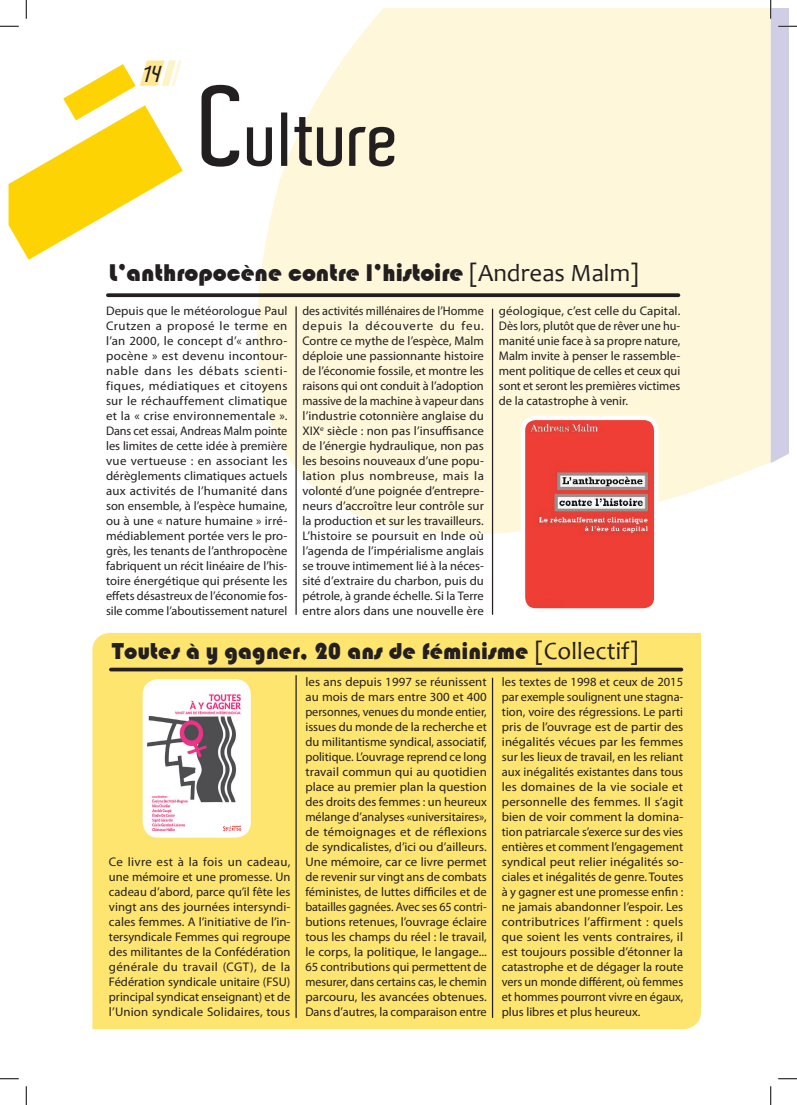
<style>
.page{position:relative;width:797px;height:1105px;background:#fff}
.page>*{position:absolute;margin:0;border:0;box-sizing:border-box;transform-origin:0 0}
.t1{font:600 73.62px "Aldo";color:#231f20}
.t2{font:24.88px "Bauhaus 93";color:#231f20}
.t3{font:23.75px "Bauhaus 93";color:#231f20}
.t4{font:italic 600 22.5px "Aldo";color:#231f20}
.t5{font:12.5px/15px "Myriad Pro";color:#231f20;text-align:justify}
.s1{font-size:110.38px}
.s2{font-family:"Candara"}
.s3{font-family:"Candara";font-size:24.88px}
</style>
<div class="page">
<svg style="left:131px;top:9px;width:639px;height:624px;fill:#fef7d9"></svg>
<div style="left:92px;top:633px;width:609px;height:396px;background:#fee570"></div>
<svg style="left:9px;top:61px;width:174px;height:199px"></svg>
<svg style="left:108px;top:293px;width:570px;height:4px;background:#34302f"></svg>
<hr style="left:111px;top:668px;width:570px;height:3px;background:#231f20">
<hr style="left:295px;top:307px;width:2px;height:307px;background:#231f20">
<hr style="left:492px;top:309px;width:1px;height:305px;background:#231f20">
<hr style="left:295px;top:676px;width:2px;height:341px;background:#231f20">
<hr style="left:492px;top:678px;width:1px;height:339px;background:#231f20">
<img style="left:523px;top:418px;width:133px;height:192px">
<div style="left:520px;top:416px;width:138px;height:197px;border:4px solid #fff;border-radius:13px"></div>
<img style="left:144px;top:681px;width:103px;height:155px">
<div style="left:143px;top:679px;width:108px;height:159px;border:4px solid #fff;border-radius:13px"></div>
<svg style="left:0;top:25px;width:19px;height:2px"></svg>
<svg style="left:0;top:1078px;width:19px;height:1px"></svg>
<svg style="left:778px;top:1078px;width:19px;height:1px"></svg>
<svg style="left:25px;top:0;width:2px;height:19px"></svg>
<svg style="left:25px;top:1086px;width:2px;height:19px"></svg>
<svg style="left:770px;top:0;width:27px;height:463px"></svg>
<svg style="left:770px;top:1086px;width:1px;height:19px"></svg>
<h3 class="t4" style="left:141px;top:61px;width:26px">14</h3>
<h1 class="t1" style="left:201px;top:98px;width:200px"><span class="s1">C</span>ulture</h1>
<h2 class="t2" style="left:109px;top:258px;width:531px">L’anthropocène contre l’histoire <span class="s2">[Andreas Malm]</span></h2>
<p class="t5" style="left:106px;top:303px;width:183px">Depuis que le météorologue Paul Crutzen a proposé le terme en l’an 2000, le concept d’« anthro&shy;pocène » est devenu incontour&shy;nable dans les débats scienti&shy;fiques, médiatiques et citoyens sur le réchauffement climatique et la « crise environnementale ».<br>Dans cet essai, Andreas Malm pointe les limites de cette idée à première vue vertueuse : en associant les dérèglements climatiques actuels aux activités de l’humanité dans son ensemble, à l’espèce humaine, ou à une « nature humaine » irré&shy;médiablement portée vers le pro&shy;grès, les tenants de l’anthropocène fabriquent un récit linéaire de l’his&shy;toire énergétique qui présente les effets désastreux de l’économie fos&shy;sile comme l’aboutissement naturel</p>
<p class="t5" style="left:302px;top:303px;width:183px">des activités millénaires de l’Homme depuis la découverte du feu.<br>Contre ce mythe de l’espèce, Malm déploie une passionnante histoire de l’économie fossile, et montre les raisons qui ont conduit à l’adoption massive de la machine à vapeur dans l’industrie cotonnière anglaise du XIX<sup>e</sup> siècle : non pas l’insuffisance de l’énergie hydraulique, non pas les besoins nouveaux d’une popu&shy;lation plus nombreuse, mais la volonté d’une poignée d’entrepre&shy;neurs d’accroître leur contrôle sur la production et sur les travailleurs.<br>L’histoire se poursuit en Inde où l’agenda de l’impérialisme anglais se trouve intimement lié à la néces&shy;sité d’extraire du charbon, puis du pétrole, à grande échelle. Si la Terre entre alors dans une nouvelle ère</p>
<p class="t5" style="left:499px;top:303px;width:183px">géologique, c’est celle du Capital.<br>Dès lors, plutôt que de rêver une hu&shy;manité unie face à sa propre nature, Malm invite à penser le rassemble&shy;ment politique de celles et ceux qui sont et seront les premières victimes de la catastrophe à venir.</p>
<h3 class="t3" style="left:112px;top:638px;width:528px">Toutes à y gagner, 20 ans de féminisme <span class="s3">[Collectif]</span></h3>
<p class="t5" style="left:109px;top:854px;width:183px">Ce livre est à la fois un cadeau, une mémoire et une promesse. Un cadeau d’abord, parce qu’il fête les vingt ans des journées intersyndi&shy;cales femmes. A l’initiative de l’in&shy;tersyndicale Femmes qui regroupe des militantes de la Confédération générale du travail (CGT), de la Fédération syndicale unitaire (FSU) principal syndicat enseignant) et de l’Union syndicale Solidaires, tous</p>
<p class="t5" style="left:305px;top:674px;width:183px">les ans depuis 1997 se réunissent au mois de mars entre 300 et 400 personnes, venues du monde entier, issues du monde de la recherche et du militantisme syndical, associatif, politique. L’ouvrage reprend ce long travail commun qui au quotidien place au premier plan la question des droits des femmes : un heureux mélange d’analyses «universitaires», de témoignages et de réflexions de syndicalistes, d’ici ou d’ailleurs.<br>Une mémoire, car ce livre permet de revenir sur vingt ans de combats féministes, de luttes difficiles et de batailles gagnées. Avec ses 65 contri&shy;butions retenues, l’ouvrage éclaire tous les champs du réel : le travail, le corps, la politique, le langage...<br>65 contributions qui permettent de mesurer, dans certains cas, le chemin parcouru, les avancées obtenues.<br>Dans d’autres, la comparaison entre</p>
<p class="t5" style="left:502px;top:674px;width:183px">les textes de 1998 et ceux de 2015 par exemple soulignent une stagna&shy;tion, voire des régressions. Le parti pris de l’ouvrage est de partir des inégalités vécues par les femmes sur les lieux de travail, en les reliant aux inégalités existantes dans tous les domaines de la vie sociale et personnelle des femmes. Il s’agit bien de voir comment la domina&shy;tion patriarcale s’exerce sur des vies entières et comment l’engagement syndical peut relier inégalités so&shy;ciales et inégalités de genre. Toutes à y gagner est une promesse enfin : ne jamais abandonner l’espoir. Les contributrices l’affirment : quels que soient les vents contraires, il est toujours possible d’étonner la catastrophe et de dégager la route vers un monde différent, où femmes et hommes pourront vivre en égaux, plus libres et plus heureux.</p>
</div>
